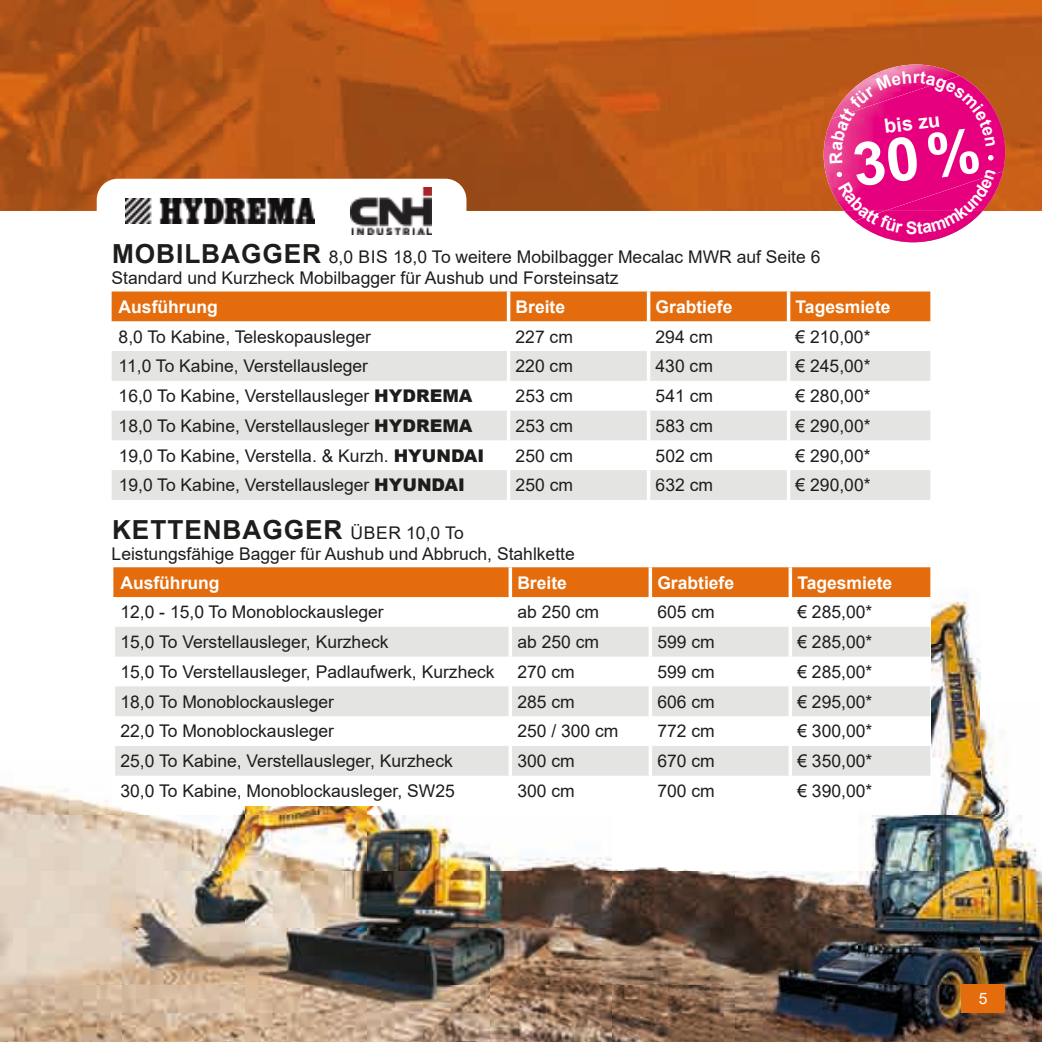
<style>
.page{position:relative;width:1042px;height:1042px;background:#fff}
.page>*{position:absolute;margin:0;border:0;box-sizing:border-box;transform-origin:0 0}
.t1{font:700 26.25px "Arial";letter-spacing:.035em;color:#1d1d1b}
.t2{font:700 19.78px "Arial";color:#fff}
.t3{font:17.5px/21px "Arial";color:#1d1d1b}
.t4{font:700 17.5px "Arial";color:#fff}
.t5{font:15.75px "Arial";color:#fff}
.s1{font-weight:700;font-size:26.25px}
.s2{font-weight:900}
.s3{font-weight:400;font-size:17.5px}
</style>
<div class="page">
<img style="left:0;top:0;width:1042px;height:211px">
<img style="left:831px;top:64px;width:129px;height:7px">
<img style="left:875px;top:234px;width:77px;height:8px">
<img style="left:823px;top:76px;width:182px;height:135px">
<div style="left:97px;top:179px;width:369px;height:67px;background:#fff;border-radius:21px"></div>
<img style="left:0;top:588px;width:1042px;height:454px">
<div style="left:112px;top:244px;width:818px;height:561px;background:#fff"></div>
<div style="left:112px;top:291px;width:818px;height:30px;background:#e46c0d"></div>
<svg style="left:112px;top:351px;width:818px;height:149px;fill:#e4e4e3"></svg>
<hr style="left:507px;top:291px;width:3px;height:30px;background:#fff">
<hr style="left:647px;top:291px;width:3px;height:30px;background:#fff">
<hr style="left:787px;top:291px;width:3px;height:30px;background:#fff">
<hr style="left:507px;top:351px;width:3px;height:30px;background:#fff">
<hr style="left:647px;top:351px;width:3px;height:30px;background:#fff">
<hr style="left:787px;top:351px;width:3px;height:30px;background:#fff">
<hr style="left:507px;top:381px;width:3px;height:29px;background:#fff">
<hr style="left:647px;top:381px;width:3px;height:29px;background:#fff">
<hr style="left:787px;top:381px;width:3px;height:29px;background:#fff">
<hr style="left:507px;top:410px;width:3px;height:30px;background:#fff">
<hr style="left:647px;top:410px;width:3px;height:30px;background:#fff">
<hr style="left:787px;top:410px;width:3px;height:30px;background:#fff">
<hr style="left:507px;top:440px;width:3px;height:30px;background:#fff">
<hr style="left:647px;top:440px;width:3px;height:30px;background:#fff">
<hr style="left:787px;top:440px;width:3px;height:30px;background:#fff">
<hr style="left:507px;top:470px;width:3px;height:30px;background:#fff">
<hr style="left:647px;top:470px;width:3px;height:30px;background:#fff">
<hr style="left:787px;top:470px;width:3px;height:30px;background:#fff">
<div style="left:113px;top:567px;width:817px;height:30px;background:#e46c0d"></div>
<svg style="left:115px;top:627px;width:815px;height:148px;fill:#e4e4e3"></svg>
<svg style="left:508px;top:567px;width:4px;height:30px"></svg>
<svg style="left:648px;top:567px;width:4px;height:30px"></svg>
<svg style="left:788px;top:567px;width:4px;height:30px"></svg>
<svg style="left:508px;top:627px;width:4px;height:29px"></svg>
<svg style="left:648px;top:627px;width:4px;height:29px"></svg>
<svg style="left:788px;top:627px;width:4px;height:29px"></svg>
<hr style="left:508px;top:656px;width:4px;height:30px;background:#fff">
<hr style="left:648px;top:656px;width:4px;height:30px;background:#fff">
<hr style="left:788px;top:656px;width:4px;height:30px;background:#fff">
<svg style="left:508px;top:686px;width:4px;height:30px"></svg>
<svg style="left:648px;top:686px;width:4px;height:30px"></svg>
<svg style="left:788px;top:686px;width:4px;height:30px"></svg>
<hr style="left:508px;top:716px;width:4px;height:30px;background:#fff">
<hr style="left:648px;top:716px;width:4px;height:30px;background:#fff">
<hr style="left:788px;top:716px;width:4px;height:30px;background:#fff">
<svg style="left:508px;top:746px;width:4px;height:29px"></svg>
<svg style="left:648px;top:746px;width:4px;height:29px"></svg>
<svg style="left:788px;top:746px;width:4px;height:29px"></svg>
<img style="left:126px;top:199px;width:188px;height:25px">
<img style="left:350px;top:187px;width:82px;height:47px">
<div style="left:961px;top:984px;width:44px;height:28px;background:#e46c0d"></div>
<svg style="left:829px;top:71px;width:167px;height:163px"></svg>
<p class="t2" style="left:883px;top:112px;width:57px;rotate:-7deg">bis zu</p>
<p class="t3" style="left:112px;top:247px;width:710px"><span class="s1">MOBILBAGGER</span> 8,0 BIS 18,0 To weitere Mobilbagger Mecalac MWR auf Seite 6<br>Standard und Kurzheck Mobilbagger für Aushub und Forsteinsatz</p>
<p class="t4" style="left:119px;top:294px;width:101px">Ausführung</p>
<p class="t4" style="left:515px;top:294px;width:51px">Breite</p>
<p class="t4" style="left:655px;top:294px;width:78px">Grabtiefe</p>
<p class="t4" style="left:795px;top:294px;width:96px">Tagesmiete</p>
<p class="t3" style="left:119px;top:326px;width:254px">8,0 To Kabine, Teleskopausleger</p>
<p class="t3" style="left:515px;top:326px;width:59px">227 cm</p>
<p class="t3" style="left:655px;top:326px;width:59px">294 cm</p>
<p class="t3" style="left:795px;top:326px;width:76px">€ 210,00*</p>
<p class="t3" style="left:119px;top:355px;width:251px">11,0 To Kabine, Verstellausleger</p>
<p class="t3" style="left:515px;top:355px;width:59px">220 cm</p>
<p class="t3" style="left:655px;top:355px;width:59px">430 cm</p>
<p class="t3" style="left:795px;top:355px;width:76px">€ 245,00*</p>
<p class="t3" style="left:119px;top:385px;width:355px">16,0 To Kabine, Verstellausleger <span class="s2">HYDREMA</span></p>
<p class="t3" style="left:515px;top:385px;width:59px">253 cm</p>
<p class="t3" style="left:655px;top:385px;width:59px">541 cm</p>
<p class="t3" style="left:795px;top:385px;width:76px">€ 280,00*</p>
<p class="t3" style="left:119px;top:415px;width:355px">18,0 To Kabine, Verstellausleger <span class="s2">HYDREMA</span></p>
<p class="t3" style="left:515px;top:415px;width:59px">253 cm</p>
<p class="t3" style="left:655px;top:415px;width:59px">583 cm</p>
<p class="t3" style="left:795px;top:415px;width:76px">€ 290,00*</p>
<p class="t3" style="left:119px;top:445px;width:367px">19,0 To Kabine, Verstella. &amp; Kurzh. <span class="s2">HYUNDAI</span></p>
<p class="t3" style="left:515px;top:445px;width:59px">250 cm</p>
<p class="t3" style="left:655px;top:445px;width:59px">502 cm</p>
<p class="t3" style="left:795px;top:445px;width:76px">€ 290,00*</p>
<p class="t3" style="left:119px;top:475px;width:348px">19,0 To Kabine, Verstellausleger <span class="s2">HYUNDAI</span></p>
<p class="t3" style="left:516px;top:475px;width:59px">250 cm</p>
<p class="t3" style="left:655px;top:475px;width:59px">632 cm</p>
<p class="t3" style="left:795px;top:475px;width:76px">€ 290,00*</p>
<h1 class="t1" style="left:112px;top:511px;width:353px">KETTENBAGGER <span class="s3">ÜBER 10,0 To</span></h1>
<p class="t3" style="left:112px;top:543px;width:465px">Leistungsfähige Bagger für Aushub und Abbruch, Stahlkette</p>
<p class="t4" style="left:120px;top:570px;width:101px">Ausführung</p>
<p class="t4" style="left:517px;top:570px;width:51px">Breite</p>
<p class="t4" style="left:657px;top:570px;width:78px">Grabtiefe</p>
<p class="t4" style="left:797px;top:570px;width:96px">Tagesmiete</p>
<p class="t3" style="left:120px;top:601px;width:265px">12,0 - 15,0 To Monoblockausleger</p>
<p class="t3" style="left:517px;top:601px;width:83px">ab 250 cm</p>
<p class="t3" style="left:657px;top:601px;width:59px">605 cm</p>
<p class="t3" style="left:797px;top:601px;width:76px">€ 285,00*</p>
<p class="t3" style="left:120px;top:631px;width:270px">15,0 To Verstellausleger, Kurzheck</p>
<p class="t3" style="left:517px;top:631px;width:83px">ab 250 cm</p>
<p class="t3" style="left:657px;top:631px;width:59px">599 cm</p>
<p class="t3" style="left:797px;top:631px;width:76px">€ 285,00*</p>
<p class="t3" style="left:120px;top:661px;width:376px">15,0 To Verstellausleger, Padlaufwerk, Kurzheck</p>
<p class="t3" style="left:517px;top:661px;width:59px">270 cm</p>
<p class="t3" style="left:657px;top:661px;width:59px">599 cm</p>
<p class="t3" style="left:797px;top:661px;width:76px">€ 285,00*</p>
<p class="t3" style="left:120px;top:691px;width:215px">18,0 To Monoblockausleger</p>
<p class="t3" style="left:517px;top:691px;width:59px">285 cm</p>
<p class="t3" style="left:657px;top:691px;width:59px">606 cm</p>
<p class="t3" style="left:797px;top:691px;width:76px">€ 295,00*</p>
<p class="t3" style="left:120px;top:720px;width:215px">22,0 To Monoblockausleger</p>
<p class="t3" style="left:517px;top:720px;width:103px">250 / 300 cm</p>
<p class="t3" style="left:657px;top:720px;width:59px">772 cm</p>
<p class="t3" style="left:797px;top:720px;width:76px">€ 300,00*</p>
<p class="t3" style="left:120px;top:750px;width:334px">25,0 To Kabine, Verstellausleger, Kurzheck</p>
<p class="t3" style="left:517px;top:750px;width:59px">300 cm</p>
<p class="t3" style="left:657px;top:750px;width:59px">670 cm</p>
<p class="t3" style="left:797px;top:750px;width:76px">€ 350,00*</p>
<p class="t3" style="left:120px;top:780px;width:336px">30,0 To Kabine, Monoblockausleger, SW25</p>
<p class="t3" style="left:517px;top:780px;width:59px">300 cm</p>
<p class="t3" style="left:657px;top:780px;width:59px">700 cm</p>
<p class="t3" style="left:797px;top:780px;width:76px">€ 390,00*</p>
<p class="t5" style="left:978px;top:988px;width:10px">5</p>
</div>
